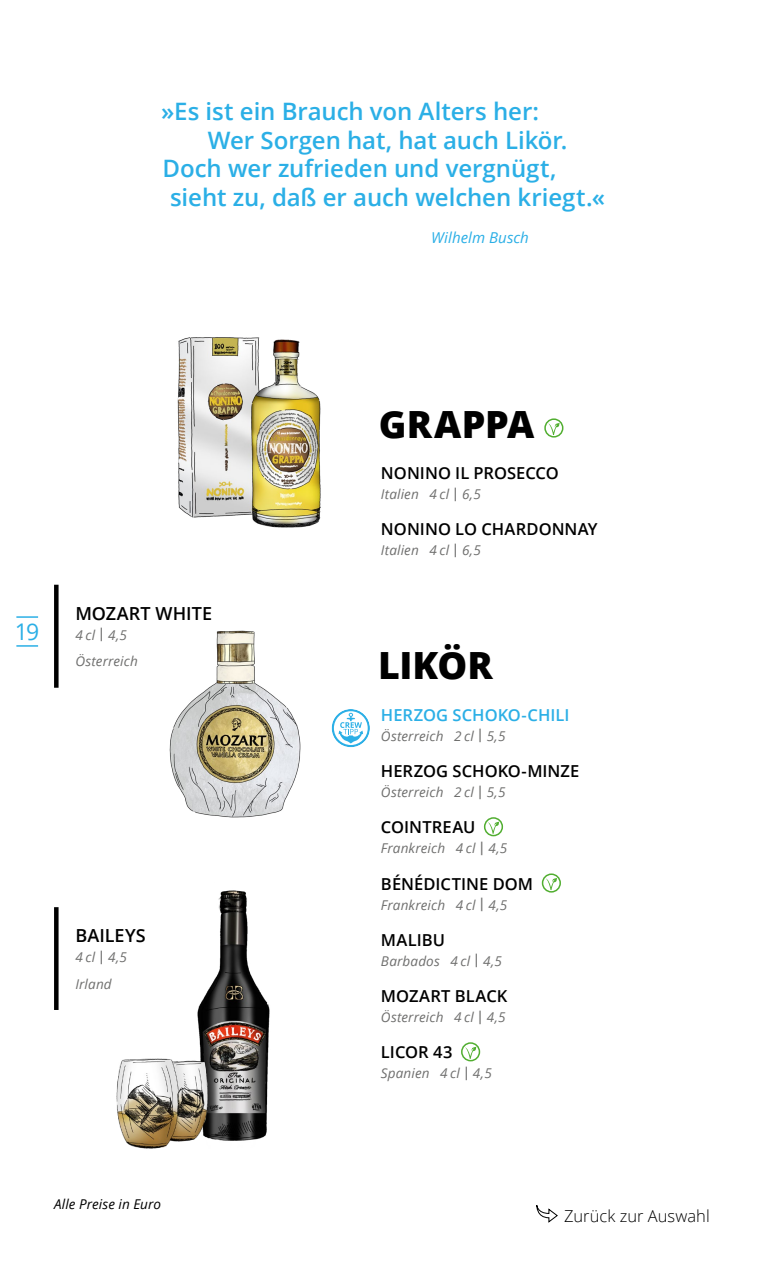
<style>
.page{position:relative;width:762px;height:1263px;background:#fff}
.page>*{position:absolute;margin:0;border:0;box-sizing:border-box;transform-origin:0 0}
.t1{font:800 37.5px "Open Sans";color:#000}
.t2{font:600 24px "Open Sans";letter-spacing:-.005em;color:#2bafe6}
.t3{font:22.95px "Open Sans";color:#2bafe6}
.t4{font:600 18px "Open Sans";letter-spacing:.005em;color:#000}
.t5{font:600 16.5px "Open Sans";color:#000}
.t6{font:600 16.5px "Open Sans";color:#2bafe6}
.t7{font:300 16.5px "Open Sans";color:#000}
.t8{font:italic 15px "Open Sans";letter-spacing:.005em;color:#2bafe6}
.t9{font:italic 13.5px/26.4px "Open Sans";letter-spacing:.01em;color:#6f6f6e}
.t10{font:italic 13.5px "Open Sans";letter-spacing:.005em;color:#000}
.s1{font-weight:600;font-style:normal}
</style>
<div class="page">
<svg style="left:536px;top:1205px;width:22px;height:18px"></svg>
<img style="left:177px;top:337px;width:144px;height:191px">
<img style="left:169px;top:630px;width:132px;height:188px">
<img style="left:197px;top:890px;width:73px;height:251px">
<img style="left:116px;top:1044px;width:104px;height:105px">
<svg style="left:54px;top:907px;width:4px;height:103px"></svg>
<svg style="left:54px;top:585px;width:4px;height:103px"></svg>
<svg style="left:548px;top:423px;width:11px;height:12px"></svg>
<div style="left:544px;top:418px;width:19px;height:20px;border:2px solid #51ae30;border-radius:50%"></div>
<svg style="left:487px;top:822px;width:12px;height:11px"></svg>
<div style="left:483px;top:817px;width:19px;height:19px;border:2px solid #51ae30;border-radius:50%"></div>
<svg style="left:545px;top:878px;width:11px;height:11px"></svg>
<div style="left:541px;top:873px;width:19px;height:19px;border:2px solid #51ae30;border-radius:50%"></div>
<svg style="left:464px;top:1047px;width:12px;height:11px"></svg>
<div style="left:461px;top:1042px;width:19px;height:19px;border:2px solid #51ae30;border-radius:50%"></div>
<svg style="left:331px;top:709px;width:38px;height:38px"></svg>
<hr style="left:16px;top:645px;width:22px;height:2px;background:#2bafe6">
<hr style="left:16px;top:616px;width:22px;height:2px;background:#2bafe6">
<h2 class="t2" style="left:161px;top:95px;width:379px">»Es ist ein Brauch von Alters her:</h2>
<h2 class="t2" style="left:208px;top:124px;width:361px">Wer Sorgen hat, hat auch Likör.</h2>
<h2 class="t2" style="left:162px;top:152px;width:395px">Doch wer zufrieden und vergnügt,</h2>
<h2 class="t2" style="left:170px;top:181px;width:436px">sieht zu, daß er auch welchen kriegt.«</h2>
<p class="t8" style="left:431px;top:228px;width:99px">Wilhelm Busch</p>
<h3 class="t3" style="left:15px;top:616px;width:26px">19</h3>
<h3 class="t4" style="left:75px;top:601px;width:138px">MOZART WHITE</h3>
<p class="t9" style="left:75px;top:621px;width:64px">4 cl <span class="s1">|</span> 4,5<br>Österreich</p>
<h3 class="t4" style="left:75px;top:923px;width:72px">BAILEYS</h3>
<p class="t9" style="left:75px;top:944px;width:53px">4 cl <span class="s1">|</span> 4,5<br>Irland</p>
<p class="t10" style="left:54px;top:1195px;width:108px">Alle Preise in Euro</p>
<h1 class="t1" style="left:379px;top:395px;width:157px">GRAPPA</h1>
<p class="t5" style="left:381px;top:462px;width:179px">NONINO IL PROSECCO</p>
<p class="t9" style="left:381px;top:481px;width:101px">Italien 4 cl <span class="s1">|</span> 6,5</p>
<p class="t5" style="left:381px;top:518px;width:218px">NONINO LO CHARDONNAY</p>
<p class="t9" style="left:381px;top:537px;width:101px">Italien 4 cl <span class="s1">|</span> 6,5</p>
<h1 class="t1" style="left:378px;top:637px;width:116px">LIKÖR</h1>
<p class="t6" style="left:381px;top:703px;width:190px">HERZOG SCHOKO-CHILI</p>
<p class="t9" style="left:381px;top:722px;width:126px">Österreich 2 cl <span class="s1">|</span> 5,5</p>
<p class="t5" style="left:381px;top:760px;width:200px">HERZOG SCHOKO-MINZE</p>
<p class="t9" style="left:381px;top:779px;width:126px">Österreich 2 cl <span class="s1">|</span> 5,5</p>
<p class="t5" style="left:381px;top:816px;width:96px">COINTREAU</p>
<p class="t9" style="left:381px;top:835px;width:128px">Frankreich 4 cl <span class="s1">|</span> 4,5</p>
<p class="t5" style="left:381px;top:872px;width:154px">BÉNÉDICTINE DOM</p>
<p class="t9" style="left:381px;top:891px;width:128px">Frankreich 4 cl <span class="s1">|</span> 4,5</p>
<p class="t5" style="left:381px;top:928px;width:65px">MALIBU</p>
<p class="t9" style="left:381px;top:947px;width:122px">Barbados 4 cl <span class="s1">|</span> 4,5</p>
<p class="t5" style="left:381px;top:985px;width:128px">MOZART BLACK</p>
<p class="t9" style="left:381px;top:1004px;width:126px">Österreich 4 cl <span class="s1">|</span> 4,5</p>
<p class="t5" style="left:381px;top:1041px;width:73px">LICOR 43</p>
<p class="t9" style="left:381px;top:1060px;width:112px">Spanien 4 cl <span class="s1">|</span> 4,5</p>
<p class="t7" style="left:564px;top:1204px;width:147px">Zurück zur Auswahl</p>
</div>
